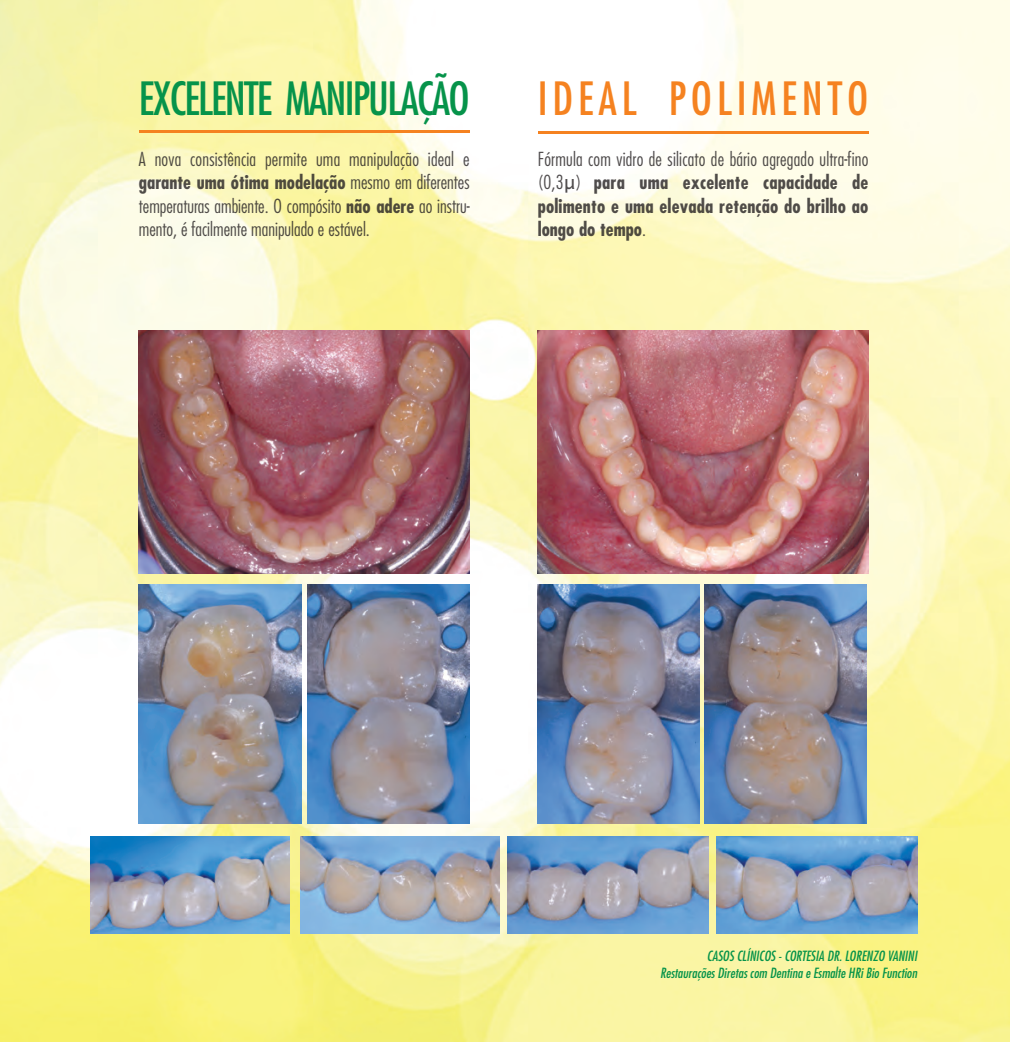
<style>
.page{position:relative;width:1010px;height:1042px;background:#fff}
.page>*{position:absolute;margin:0;border:0;box-sizing:border-box;transform-origin:0 0}
.t1{font:condensed 44.62px "Futura Std";letter-spacing:-.04em;color:#06934a}
.t2{font:condensed 44.62px "Futura Std";letter-spacing:.11em;color:#f58220}
.t3{font:300 condensed 18.9px/23.4px "Futura";color:rgb(35 31 32/.8);text-align:justify}
.t4{font:700 condensed 18.9px/23.4px "Futura";letter-spacing:.01em;color:rgb(35 31 32/.8);text-align:justify}
.t5{font:italic condensed 13.65px/17.7px "Futura";color:#06934a;text-align:right}
.s1{font-weight:700}
.s2{font-weight:300}
.s3{font-family:"Lucida Grande";font-weight:400;font-stretch:normal}
</style>
<div class="page">
<img style="left:0;top:0;width:1010px;height:1042px">
<hr style="left:139px;top:130px;width:330px;height:3px;background:#f58220">
<hr style="left:538px;top:131px;width:330px;height:3px;background:#f58220">
<img style="left:139px;top:585px;width:162px;height:239px">
<img style="left:307px;top:585px;width:162px;height:239px">
<img style="left:508px;top:836px;width:200px;height:98px">
<img style="left:90px;top:836px;width:199px;height:98px">
<img style="left:717px;top:836px;width:200px;height:98px">
<img style="left:300px;top:836px;width:199px;height:98px">
<img style="left:538px;top:585px;width:162px;height:239px">
<img style="left:705px;top:585px;width:162px;height:239px">
<img style="left:139px;top:331px;width:330px;height:243px">
<img style="left:538px;top:331px;width:330px;height:243px">
<h1 class="t1" style="left:139px;top:78px;width:332px">EXCELENTE MANIPULAÇÃO</h1>
<p class="t3" style="left:139px;top:148px;width:332px">A nova consistência permite uma manipulação ideal e <span class="s1">garante uma ótima modelação</span> mesmo em diferentes temperaturas ambiente. O compósito <span class="s1">não adere</span> ao instru&shy;mento, é facilmente manipulado e estável.</p>
<h1 class="t2" style="left:538px;top:78px;width:332px">IDEAL POLIMENTO</h1>
<p class="t4" style="left:538px;top:149px;width:332px"><span class="s2">Fórmula com vidro de silicato de bário agregado ultra-fino (0,3</span><span class="s3">μ</span><span class="s2">)</span> para uma excelente capacidade de polimento e uma elevada retenção do brilho ao longo do tempo<span class="s2">.</span></p>
<p class="t5" style="left:660px;top:948px;width:258px">CASOS CLÍNICOS - CORTESIA DR. LORENZO VANINI<br>Restaurações Diretas com Dentina e Esmalte HRi Bio Function</p>
</div>
